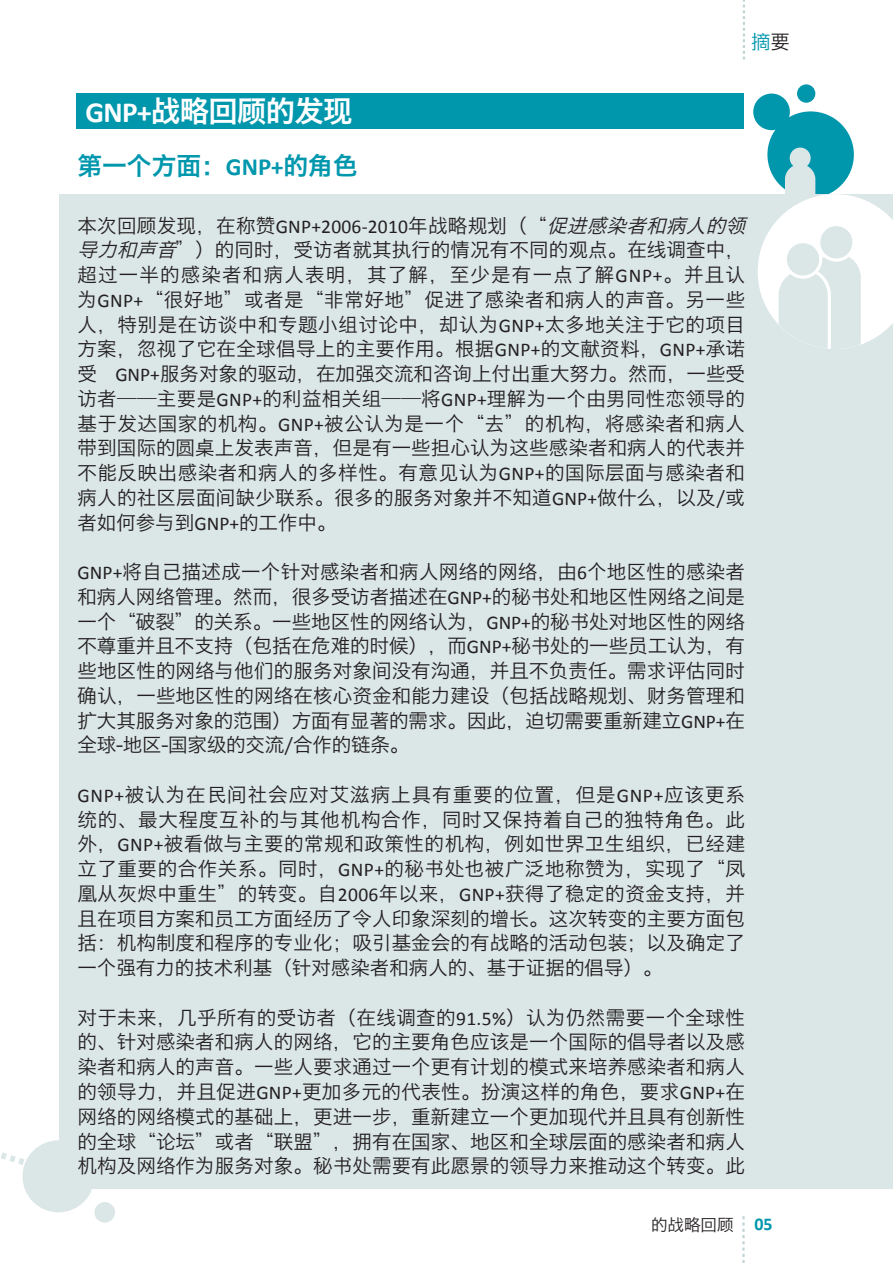
<style>
.page{position:relative;width:893px;height:1263px;background:#fff}
.page>*{position:absolute;margin:0;border:0;box-sizing:border-box;transform-origin:0 0}
.Subheader{font:29.25px "Hiragino Sans GB W6";letter-spacing:-.02em;color:#fff}
.Subheader02{font:24.75px "Hiragino Sans GB W6";color:#0097ad}
.Main_body{font:19.5px/24.8px "Hiragino Sans GB W3";letter-spacing:.005em;color:#231f20;text-align:justify}
.Main_body-2{font:19.5px "Hiragino Sans GB W3";color:#0097ad}
.t1{font:16.5px "Hiragino Sans GB W3";color:#231f20}
.s1{color:#231f20}
.s2{font-family:"Calibri";font-weight:700}
.s3{font-family:"Calibri"}
.s4{font-style:italic}
.s5{font-family:"Calibri";font-weight:700;font-size:18px;color:#0097ad}
</style>
<div class="page">
<svg style="left:742px;top:1216px;width:3px;height:47px"></svg>
<div style="left:22px;top:1140px;width:72px;height:72px;background:#dbe6e7;border-radius:50%"></div>
<div style="left:94px;top:1202px;width:21px;height:20px;background:#dbe6e7;border-radius:50%"></div>
<div style="left:767px;top:111px;width:87px;height:87px;background:#0097ad;border-radius:50%"></div>
<div style="left:790px;top:148px;width:21px;height:20px;background:#dbe6e7;border-radius:50%"></div>
<div style="left:60px;top:195px;width:833px;height:994px;background:#dbe6e7"></div>
<svg style="left:743px;top:0;width:2px;height:60px"></svg>
<div style="left:77px;top:94px;width:667px;height:35px;background:#0097ad"></div>
<svg style="left:758px;top:164px;width:135px;height:185px"></svg>
<div style="left:784px;top:240px;width:38px;height:39px;background:#fff;border-radius:50%"></div>
<div style="left:787px;top:243px;width:32px;height:33px;background:#dbe6e7;border-radius:50%"></div>
<div style="left:753px;top:94px;width:37px;height:36px;background:#0097ad;border-radius:50%"></div>
<div style="left:797px;top:84px;width:18px;height:19px;background:#0097ad;border-radius:50%"></div>
<svg style="left:1px;top:1152px;width:30px;height:17px"></svg>
<p class="Main_body-2" style="left:751px;top:30px;width:40px">摘<span class="s1">要</span></p>
<p class="Subheader" style="left:85px;top:92px;width:268px"><span class="s2">GNP+</span>战略回顾的发现</p>
<p class="Subheader02" style="left:77px;top:149px;width:282px">第一个方面：<span class="s2">GNP+</span>的角色</p>
<p class="Main_body" style="left:77px;top:213px;width:675px;text-align:left">本次回顾发现，在称赞<span class="s3">GNP+2006-2010</span>年战略规划（“<span class="s4">促进感染者和病人的领导力和声音</span>”）的同时，受访者就其执行的情况有不同的观点。在线调查中，超过一半的感染者和病人表明，其了解，至少是有一点了解<span class="s3">GNP+</span>。并且认为<span class="s3">GNP+</span>“很好地”或者是“非常好地”促进了感染者和病人的声音。另一些人，特别是在访谈中和专题小组讨论中，却认为<span class="s3">GNP+</span>太多地关注于它的项目方案，忽视了它在全球倡导上的主要作用。根据<span class="s3">GNP+</span>的文献资料，<span class="s3">GNP+</span>承诺受 <span class="s3">GNP+</span>服务对象的驱动，在加强交流和咨询上付出重大努力。然而，一些受访者——主要是<span class="s3">GNP+</span>的利益相关组——将<span class="s3">GNP+</span>理解为一个由男同性恋领导的基于发达国家的机构。<span class="s3">GNP+</span>被公认为是一个“去”的机构，将感染者和病人带到国际的圆桌上发表声音，但是有一些担心认为这些感染者和病人的代表并不能反映出感染者和病人的多样性。有意见认为<span class="s3">GNP+</span>的国际层面与感染者和病人的社区层面间缺少联系。很多的服务对象并不知道<span class="s3">GNP+</span>做什么，以及/或者如何参与到<span class="s3">GNP+</span>的工作中。</p>
<p class="Main_body" style="left:77px;top:559px;width:669px"><span class="s3">GNP+</span>将自己描述成一个针对感染者和病人网络的网络，由<span class="s3">6</span>个地区性的感染者和病人网络管理。然而，很多受访者描述在<span class="s3">GNP+</span>的秘书处和地区性网络之间是一个“破裂”的关系。一些地区性的网络认为，<span class="s3">GNP+</span>的秘书处对地区性的网络不尊重并且不支持（包括在危难的时候），而<span class="s3">GNP+</span>秘书处的一些员工认为，有些地区性的网络与他们的服务对象间没有沟通，并且不负责任。需求评估同时确认，一些地区性的网络在核心资金和能力建设（包括战略规划、财务管理和扩大其服务对象的范围）方面有显著的需求。因此，迫切需要重新建立<span class="s3">GNP+</span>在全球-地区-国家级的交流/合作的链条。</p>
<p class="Main_body" style="left:77px;top:782px;width:669px"><span class="s3">GNP+</span>被认为在民间社会应对艾滋病上具有重要的位置，但是<span class="s3">GNP+</span>应该更系统的、最大程度互补的与其他机构合作，同时又保持着自己的独特角色。此外，<span class="s3">GNP+</span>被看做与主要的常规和政策性的机构，例如世界卫生组织，已经建立了重要的合作关系。同时，<span class="s3">GNP+</span>的秘书处也被广泛地称赞为，实现了“凤凰从灰烬中重生”的转变。自<span class="s3">2006</span>年以来，<span class="s3">GNP+</span>获得了稳定的资金支持，并且在项目方案和员工方面经历了令人印象深刻的增长。这次转变的主要方面包括：机构制度和程序的专业化；吸引基金会的有战略的活动包装；以及确定了一个强有力的技术利基（针对感染者和病人的、基于证据的倡导）。</p>
<p class="Main_body" style="left:77px;top:1005px;width:669px">对于未来，几乎所有的受访者（在线调查的<span class="s3">91.5%</span>）认为仍然需要一个全球性的、针对感染者和病人的网络，它的主要角色应该是一个国际的倡导者以及感染者和病人的声音。一些人要求通过一个更有计划的模式来培养感染者和病人的领导力，并且促进<span class="s3">GNP+</span>更加多元的代表性。扮演这样的角色，要求<span class="s3">GNP+</span>在网络的网络模式的基础上，更进一步，重新建立一个更加现代并且具有创新性的全球“论坛”或者“联盟”，拥有在国家、地区和全球层面的感染者和病人机构及网络作为服务对象。秘书处需要有此愿景的领导力来推动这个转变。此</p>
<p class="t1" style="left:651px;top:1214px;width:123px">的战略回顾 <span class="s5">05</span></p>
</div>
